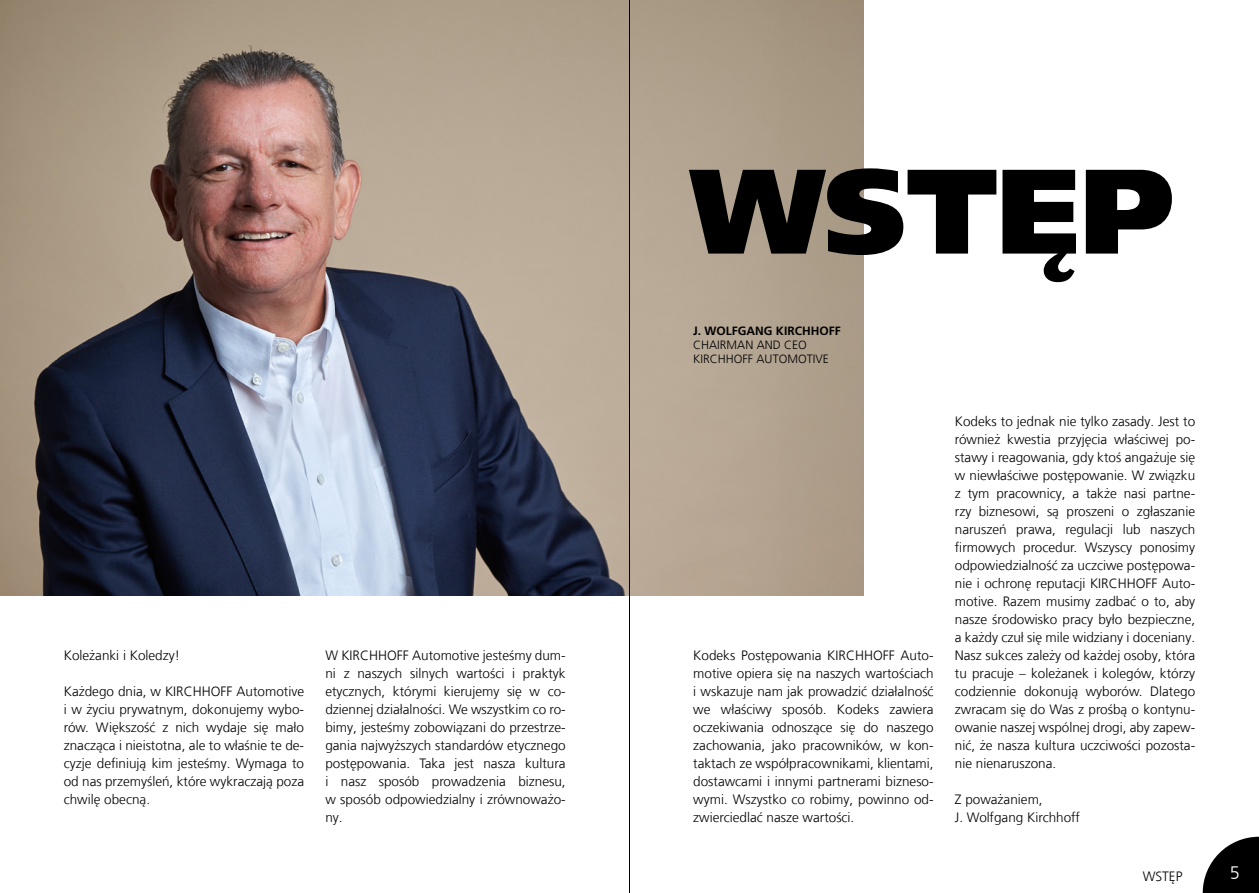
<style>
.page{position:relative;width:1259px;height:893px;background:#fff}
.page>*{position:absolute;margin:0;border:0;box-sizing:border-box;transform-origin:0 0}
.t1{font:900 120px "Frutiger LT Pro";color:#000}
.t2{font:300 18px "Frutiger LT Com";color:#fff}
.t3{font:300 13.5px/18px "Frutiger LT Com";color:#000;text-align:justify}
.t4{font:300 12px/14.4px "Frutiger LT Com";color:#000}
.t5{font:700 12px "Frutiger LT Com";color:#000}
</style>
<div class="page">
<svg style="left:1202px;top:837px;width:57px;height:56px"></svg>
<img style="left:0;top:0;width:863px;height:596px">
<hr style="left:629px;top:0;width:1px;height:893px;background:#000">
<p class="t3" style="left:64px;top:646px;width:118px">Koleżanki i Koledzy!</p>
<p class="t3" style="left:64px;top:682px;width:242px">Każdego dnia, w KIRCHHOFF Automotive i w życiu prywatnym, dokonujemy wybo&shy;rów. Większość z nich wydaje się mało znacząca i nieistotna, ale to właśnie te de&shy;cyzje definiują kim jesteśmy. Wymaga to od nas przemyśleń, które wykraczają poza chwilę obecną.</p>
<p class="t3" style="left:325px;top:646px;width:242px">W KIRCHHOFF Automotive jesteśmy dum&shy;ni z naszych silnych wartości i praktyk etycznych, którymi kierujemy się w co&shy;dziennej działalności. We wszystkim co ro&shy;bimy, jesteśmy zobowiązani do przestrze&shy;gania najwyższych standardów etycznego postępowania. Taka jest nasza kultura i nasz sposób prowadzenia biznesu, w sposób odpowiedzialny i zrównoważo&shy;ny.</p>
<h1 class="t1" style="left:691px;top:138px;width:486px">WSTĘP</h1>
<p class="t5" style="left:693px;top:323px;width:149px">J. WOLFGANG KIRCHHOFF</p>
<p class="t4" style="left:693px;top:337px;width:137px">CHAIRMAN AND CEO<br>KIRCHHOFF AUTOMOTIVE</p>
<p class="t3" style="left:693px;top:646px;width:242px">Kodeks Postępowania KIRCHHOFF Auto&shy;motive opiera się na naszych wartościach i wskazuje nam jak prowadzić działalność we właściwy sposób. Kodeks zawiera oczekiwania odnoszące się do naszego zachowania, jako pracowników, w kon&shy;taktach ze współpracownikami, klientami, dostawcami i innymi partnerami bizneso&shy;wymi. Wszystko co robimy, powinno od&shy;zwierciedlać nasze wartości.</p>
<p class="t3" style="left:955px;top:412px;width:242px">Kodeks to jednak nie tylko zasady. Jest to również kwestia przyjęcia właściwej po&shy;stawy i reagowania, gdy ktoś angażuje się w niewłaściwe postępowanie. W związku z tym pracownicy, a także nasi partne&shy;rzy biznesowi, są proszeni o zgłaszanie naruszeń prawa, regulacji lub naszych firmowych procedur. Wszyscy ponosimy odpowiedzialność za uczciwe postępowa&shy;nie i ochronę reputacji KIRCHHOFF Auto&shy;motive. Razem musimy zadbać o to, aby nasze środowisko pracy było bezpieczne, a każdy czuł się mile widziany i doceniany.<br>Nasz sukces zależy od każdej osoby, która tu pracuje – koleżanek i kolegów, którzy codziennie dokonują wyborów. Dlatego zwracam się do Was z prośbą o kontynu&shy;owanie naszej wspólnej drogi, aby zapew&shy;nić, że nasza kultura uczciwości pozosta&shy;nie nienaruszona.</p>
<p class="t3" style="left:955px;top:790px;width:127px">Z poważaniem,<br>J. Wolfgang Kirchhoff</p>
<p class="t3" style="left:1142px;top:867px;width:41px">WSTĘP</p>
<h2 class="t2" style="left:1230px;top:862px;width:12px">5</h2>
</div>
